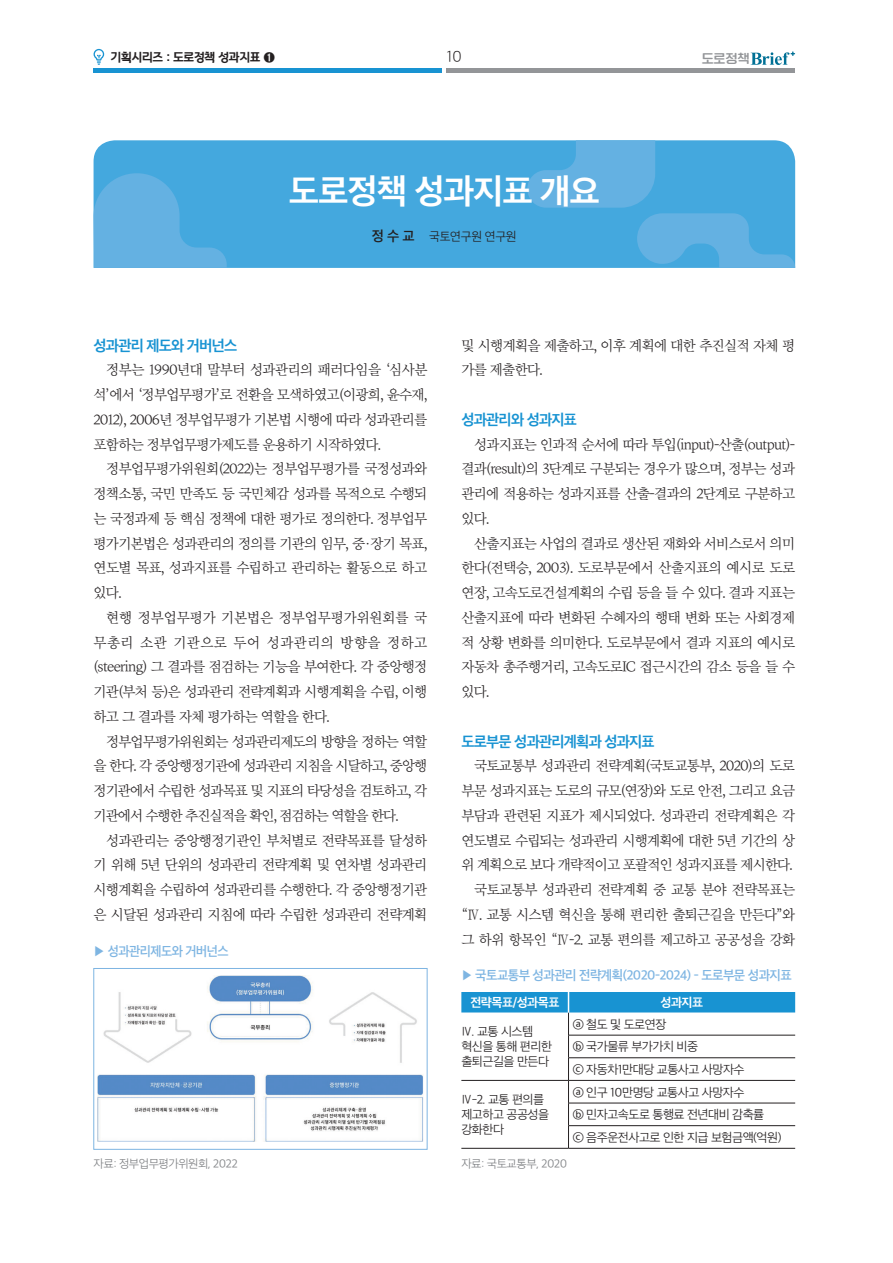
<style>
.page{position:relative;width:893px;height:1263px;background:#fff}
.page>*{position:absolute;margin:0;border:0;box-sizing:border-box;transform-origin:0 0}
.t1{font:33px "SD Gothic Neoa g Bd";letter-spacing:-.03em;color:#fff}
.t2{font:15px "SD Gothic Neoa b Ult Lt";color:#231f20}
.중제{font:14.55px "SD Gothic Neoa g Bd";letter-spacing:-.05em;color:#1893d2}
.본문{font:14.25px/24.8px "SD Myeongjo Neoa b Lt";letter-spacing:-.05em;color:#231f20;text-align:justify}
.t3{font:12.75px "SD Gothic Neoa f Sm";letter-spacing:-.04em;color:#7eb5e2}
.t4{font:12px/15px "SD Gothic Neoa c Lt";letter-spacing:-.04em;color:#231f20}
.t5{font:12px "KHNPHD Bold";letter-spacing:-.025em;color:#231f20}
.t6{font:12px "SD Gothic Neoa g Bd";letter-spacing:-.04em;color:#fff}
.t7{font:12px "SD Gyeokdong GL2 e Bd";color:#939598}
.t8{font:11.25px "SD Gothic Neoa c Lt";letter-spacing:-.04em;color:#808285}
.s1{font-family:"SD Gothic Neoa g Bd"}
.s2{font-family:"SD Gothic Neoa f Sm";font-size:13.5px}
</style>
<div class="page">
<div style="left:94px;top:68px;width:348px;height:5px;background:#1893d2"></div>
<hr style="left:446px;top:68px;width:349px;height:4px;background:#939598">
<svg style="left:94px;top:49px;width:10px;height:16px"></svg>
<div style="left:94px;top:140px;width:433px;height:128px;background:#44a8de"></div>
<svg style="left:527px;top:140px;width:268px;height:128px;background:#50abdf"></svg>
<svg style="left:93px;top:173px;width:134px;height:95px;background:#59aee0"></svg>
<img style="left:98px;top:976px;width:325px;height:165px">
<div style="left:94px;top:968px;width:333px;height:181px;border:1px solid #7eb5e2"></div>
<svg style="left:751px;top:52px;width:43px;height:13px"></svg>
<hr style="left:461px;top:1148px;width:107px;height:1px;background:#231f20">
<hr style="left:568px;top:1148px;width:227px;height:1px;background:#231f20">
<svg style="left:461px;top:992px;width:334px;height:156px"></svg>
<p class="t5" style="left:111px;top:51px;width:166px">기획시리즈 : 도로정책 성과지표 <span class="s1">➊</span></p>
<p class="t2" style="left:446px;top:49px;width:17px">10</p>
<p class="t1" style="left:289px;top:174px;width:313px">도로정책 성과지표 개요</p>
<p class="t4" style="left:372px;top:229px;width:146px"><span class="s2">정 수 교</span> 국토연구원 연구원</p>
<p class="t7" style="left:702px;top:53px;width:49px">도로정책</p>
<p class="중제" style="left:94px;top:338px;width:145px">성과관리 제도와 거버넌스</p>
<p class="본문" style="left:94px;top:358px;width:335px;text-indent:13px">정부는 1990년대 말부터 성과관리의 패러다임을 ‘심사분 석’에서 ‘정부업무평가’로 전환을 모색하였고(이광희, 윤수재, 2012), 2006년 정부업무평가 기본법 시행에 따라 성과관리를 포함하는 정부업무평가제도를 운용하기 시작하였다.</p>
<p class="본문" style="left:94px;top:457px;width:335px;text-indent:13px">정부업무평가위원회(2022)는 정부업무평가를 국정성과와 정책소통, 국민 만족도 등 국민체감 성과를 목적으로 수행되 는 국정과제 등 핵심 정책에 대한 평가로 정의한다. 정부업무 평가기본법은 성과관리의 정의를 기관의 임무, 중·장기 목표, 연도별 목표, 성과지표를 수립하고 관리하는 활동으로 하고 있다.</p>
<p class="본문" style="left:94px;top:606px;width:335px;text-indent:13px">현행 정부업무평가 기본법은 정부업무평가위원회를 국 무총리 소관 기관으로 두어 성과관리의 방향을 정하고 (steering) 그 결과를 점검하는 기능을 부여한다. 각 중앙행정 기관(부처 등)은 성과관리 전략계획과 시행계획을 수립, 이행 하고 그 결과를 자체 평가하는 역할을 한다.</p>
<p class="본문" style="left:94px;top:730px;width:335px;text-indent:13px">정부업무평가위원회는 성과관리제도의 방향을 정하는 역할 을 한다. 각 중앙행정기관에 성과관리 지침을 시달하고, 중앙행 정기관에서 수립한 성과목표 및 지표의 타당성을 검토하고, 각 기관에서 수행한 추진실적을 확인, 점검하는 역할을 한다.</p>
<p class="본문" style="left:94px;top:829px;width:335px;text-indent:13px">성과관리는 중앙행정기관인 부처별로 전략목표를 달성하 기 위해 5년 단위의 성과관리 전략계획 및 연차별 성과관리 시행계획을 수립하여 성과관리를 수행한다. 각 중앙행정기관 은 시달된 성과관리 지침에 따라 수립한 성과관리 전략계획</p>
<p class="t3" style="left:94px;top:945px;width:136px">▶ 성과관리제도와 거버넌스</p>
<p class="본문" style="left:461px;top:334px;width:335px">및 시행계획을 제출하고, 이후 계획에 대한 추진실적 자체 평 가를 제출한다.</p>
<p class="중제" style="left:461px;top:412px;width:117px">성과관리와 성과지표</p>
<p class="본문" style="left:461px;top:433px;width:335px;text-indent:13px">성과지표는 인과적 순서에 따라 투입(input)-산출(output)- 결과(result)의 3단계로 구분되는 경우가 많으며, 정부는 성과 관리에 적용하는 성과지표를 산출-결과의 2단계로 구분하고 있다.</p>
<p class="본문" style="left:461px;top:532px;width:335px;text-indent:13px">산출지표는 사업의 결과로 생산된 재화와 서비스로서 의미 한다(전택승, 2003). 도로부문에서 산출지표의 예시로 도로 연장, 고속도로건설계획의 수립 등을 들 수 있다. 결과 지표는 산출지표에 따라 변화된 수혜자의 행태 변화 또는 사회경제 적 상황 변화를 의미한다. 도로부문에서 결과 지표의 예시로 자동차 총주행거리, 고속도로IC 접근시간의 감소 등을 들 수 있다.</p>
<p class="중제" style="left:461px;top:734px;width:195px">도로부문 성과관리계획과 성과지표</p>
<p class="본문" style="left:461px;top:754px;width:335px;text-indent:13px">국토교통부 성과관리 전략계획(국토교통부, 2020)의 도로 부문 성과지표는 도로의 규모(연장)와 도로 안전, 그리고 요금 부담과 관련된 지표가 제시되었다. 성과관리 전략계획은 각 연도별로 수립되는 성과관리 시행계획에 대한 5년 기간의 상 위 계획으로 보다 개략적이고 포괄적인 성과지표를 제시한다.</p>
<p class="본문" style="left:461px;top:878px;width:335px;text-indent:13px">국토교통부 성과관리 전략계획 중 교통 분야 전략목표는 “Ⅳ. 교통 시스템 혁신을 통해 편리한 출퇴근길을 만든다”와 그 하위 항목인 “Ⅳ-2. 교통 편의를 제고하고 공공성을 강화</p>
<p class="t3" style="left:461px;top:968px;width:332px">▶ 국토교통부 성과관리 전략계획(2020-2024) - 도로부문 성과지표</p>
<p class="t6" style="left:470px;top:996px;width:91px">전략목표/성과목표</p>
<p class="t6" style="left:660px;top:996px;width:44px">성과지표</p>
<p class="t4" style="left:461px;top:1024px;width:92px">Ⅳ. 교통 시스템 혁신을 통해 편리한 출퇴근길을 만든다</p>
<p class="t4" style="left:573px;top:1016px;width:95px">ⓐ 철도 및 도로연장</p>
<p class="t4" style="left:573px;top:1039px;width:127px">ⓑ 국가물류 부가가치 비중</p>
<p class="t4" style="left:573px;top:1062px;width:173px">ⓒ 자동차1만대당 교통사고 사망자수</p>
<p class="t4" style="left:461px;top:1092px;width:84px">Ⅳ-2. 교통 편의를</p>
<p class="t4" style="left:461px;top:1107px;width:89px">제고하고 공공성을 강화한다</p>
<p class="t4" style="left:573px;top:1084px;width:173px">ⓐ 인구 10만명당 교통사고 사망자수</p>
<p class="t4" style="left:573px;top:1107px;width:193px">ⓑ 민자고속도로 통행료 전년대비 감축률</p>
<p class="t4" style="left:573px;top:1130px;width:210px">ⓒ 음주운전사고로 인한 지급 보험금액(억원)</p>
<p class="t8" style="left:94px;top:1158px;width:146px">자료: 정부업무평가위원회, 2022</p>
<p class="t8" style="left:461px;top:1158px;width:107px">자료: 국토교통부, 2020</p>
</div>
